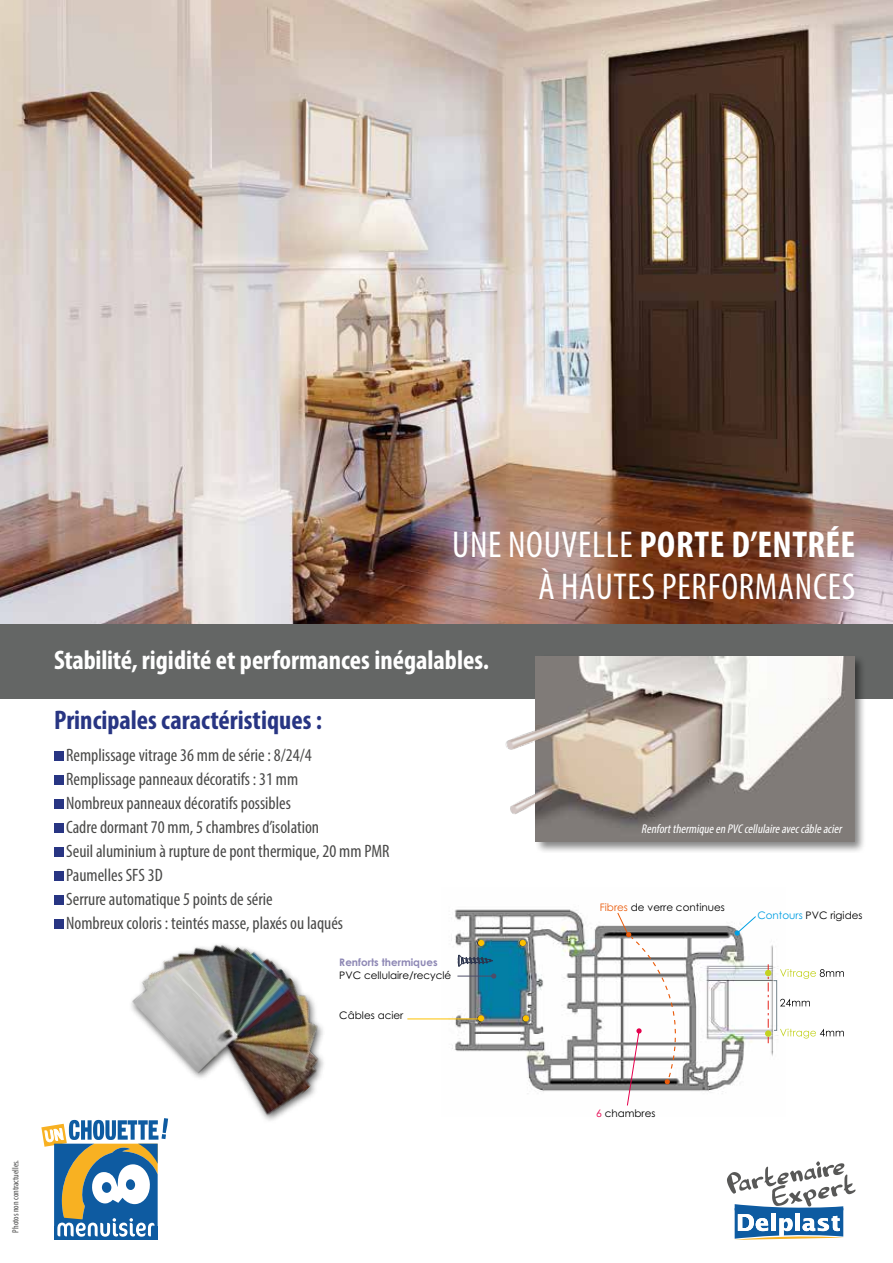
<style>
.page{position:relative;width:893px;height:1263px;background:#fff}
.page>*{position:absolute;margin:0;border:0;box-sizing:border-box;transform-origin:0 0}
.t1{font:condensed 37.5px/42px "Myriad Pro";letter-spacing:.02em;color:#fff;text-align:right}
.t2{font:700 condensed 27px "Myriad Pro";color:#fff}
.t3{font:700 condensed 27px "Myriad Pro";color:#283583}
.t4{font:condensed 18px/24px "Myriad Pro";color:#4a4a49}
.t5{font:italic condensed 12.6px "Myriad Pro";color:#fff}
.t6{font:10.35px "Century Gothic";color:#000}
.t7{font:700 10.35px "Century Gothic";color:#8d87b4}
.t8{font:condensed 9px "Myriad Pro";color:#4a4a49}
.s1{font-weight:700}
.s2{color:#ea5b0b}
.s3{color:#009fe3}
.s4{color:#e5004c}
</style>
<div class="page">
<img style="left:0;top:0;width:893px;height:624px">
<div style="left:0;top:624px;width:893px;height:74px;background:#646665"></div>
<img style="left:441px;top:909px;width:332px;height:185px">
<svg style="left:735px;top:916px;width:21px;height:20px"></svg>
<svg style="left:491px;top:973px;width:5px;height:6px"></svg>
<hr style="left:457px;top:976px;width:36px;height:1px;background:#4e4d69">
<svg style="left:458px;top:955px;width:35px;height:12px"></svg>
<hr style="left:407px;top:1019px;width:72px;height:1px;background:#fdc100">
<svg style="left:478px;top:1015px;width:6px;height:6px"></svg>
<svg style="left:523px;top:1015px;width:6px;height:6px"></svg>
<svg style="left:520px;top:940px;width:6px;height:6px"></svg>
<svg style="left:478px;top:940px;width:6px;height:6px"></svg>
<svg style="left:617px;top:912px;width:74px;height:194px"></svg>
<svg style="left:765px;top:964px;width:79px;height:79px"></svg>
<div style="left:54px;top:751px;width:9px;height:10px;background:#283583"></div>
<div style="left:54px;top:775px;width:9px;height:10px;background:#283583"></div>
<div style="left:54px;top:799px;width:9px;height:10px;background:#283583"></div>
<div style="left:54px;top:823px;width:9px;height:10px;background:#283583"></div>
<div style="left:54px;top:847px;width:9px;height:10px;background:#283583"></div>
<div style="left:54px;top:871px;width:9px;height:10px;background:#283583"></div>
<div style="left:54px;top:895px;width:9px;height:10px;background:#283583"></div>
<div style="left:54px;top:919px;width:9px;height:10px;background:#283583"></div>
<div style="left:534px;top:654px;width:332px;height:199px;background:#000;opacity:.48"></div>
<img style="left:536px;top:657px;width:318px;height:184px">
<img style="left:131px;top:944px;width:193px;height:177px">
<img style="left:505px;top:701px;width:46px;height:127px">
<div style="left:54px;top:1226px;width:104px;height:14px;background:#0e5ba1"></div>
<svg style="left:41px;top:1118px;width:127px;height:119px"></svg>
<svg style="left:727px;top:1161px;width:128px;height:79px"></svg>
<h1 class="t1" style="left:452px;top:523px;width:405px">UNE NOUVELLE <span class="s1">PORTE D’ENTRÉE<br></span>À HAUTES PERFORMANCES</h1>
<h2 class="t2" style="left:54px;top:643px;width:437px">Stabilité, rigidité et performances inégalables.</h2>
<h2 class="t3" style="left:54px;top:703px;width:269px">Principales caractéristiques :</h2>
<p class="t4" style="left:66px;top:743px;width:325px">Remplissage vitrage 36 mm de série : 8/24/4<br>Remplissage panneaux décoratifs : 31 mm<br>Nombreux panneaux décoratifs possibles<br>Cadre dormant 70 mm, 5 chambres d’isolation<br>Seuil aluminium à rupture de pont thermique, 20 mm PMR Paumelles SFS 3D<br>Serrure automatique 5 points de série<br>Nombreux coloris : teintés masse, plaxés ou laqués</p>
<p class="t7" style="left:339px;top:955px;width:100px">Renforts thermiques</p>
<p class="t6" style="left:339px;top:968px;width:114px">PVC cellulaire/recyclé</p>
<p class="t6" style="left:339px;top:1008px;width:66px">Câbles acier</p>
<p class="t5" style="left:641px;top:821px;width:204px">Renfortthermiqueen PVCcellulaireaveccâbleacier</p>
<p class="t6" style="left:600px;top:900px;width:126px"><span class="s2">Fibres</span> de verre continues</p>
<p class="t6" style="left:757px;top:908px;width:107px"><span class="s3">Contours</span> PVC rigides</p>
<p class="t8" style="left:10px;top:1233px;width:74px;rotate:-90deg">Photos non contractuelles.</p>
<p class="t6" style="left:596px;top:1106px;width:61px"><span class="s4">6</span> chambres</p>
</div>
